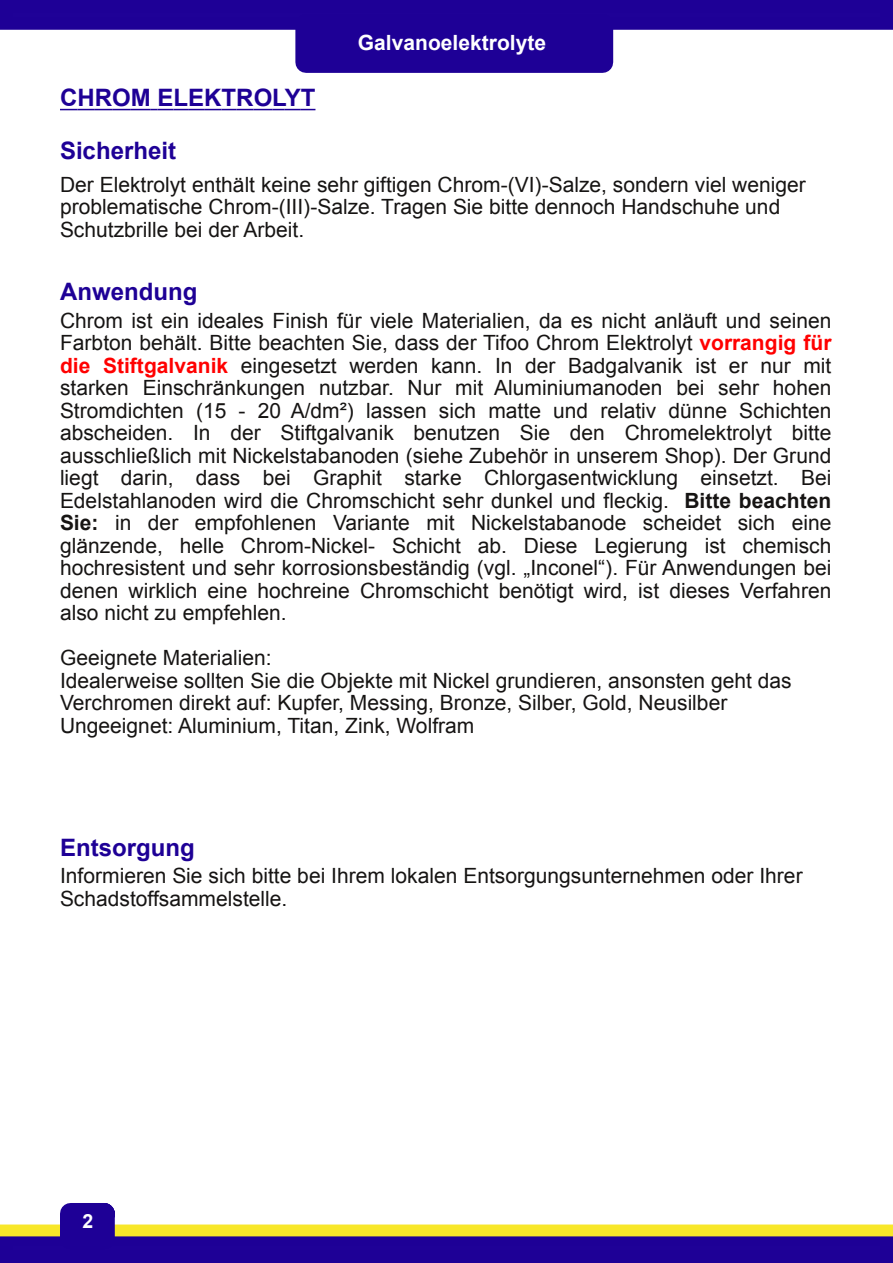
<style>
.page{position:relative;width:893px;height:1263px;background:#fff}
.page>*{position:absolute;margin:0;border:0;box-sizing:border-box;transform-origin:0 0}
.t1{font:700 24px "Arial";letter-spacing:.005em;color:#1e0096}
.t2{font:21px/22.5px "Arial";color:#161413}
.t3{font:700 21px "Arial";color:#fff}
.t4{font:700 19.5px "Arial";color:#fff}
.s1{font-weight:700;color:#f00}
.s2{font-weight:700}
</style>
<div class="page">
<div style="left:6px;top:6px;width:881px;height:17px;background:#1f0197"></div>
<div style="left:0;top:0;width:893px;height:30px;border:13px solid #1e0096"></div>
<div style="left:306px;top:25px;width:297px;height:37px;background:#1e0096"></div>
<div style="left:295px;top:14px;width:318px;height:59px;border:21px solid #1e0096"></div>
<div style="left:6px;top:1239px;width:881px;height:17px;background:#1f0197"></div>
<div style="left:0;top:1233px;width:893px;height:30px;border:13px solid #1e0096"></div>
<div style="left:1px;top:1225px;width:891px;height:10px;background:#f8e729"></div>
<div style="left:0;top:1224px;width:893px;height:12px;border:2px solid #f8e729"></div>
<div style="left:71px;top:1213px;width:33px;height:25px;background:#1e0096"></div>
<div style="left:60px;top:1203px;width:55px;height:46px;border:21px solid #1e0096"></div>
<svg style="left:60px;top:109px;width:255px;height:1px"></svg>
<p class="t3" style="left:358px;top:31px;width:190px">Galvanoelektrolyte</p>
<p class="t1" style="left:60px;top:84px;width:257px">CHROM ELEKTROLYT</p>
<p class="t1" style="left:60px;top:138px;width:117px">Sicherheit</p>
<p class="t2" style="left:60px;top:173px;width:747px">Der Elektrolyt enthält keine sehr giftigen Chrom-(VI)-Salze, sondern viel weniger problematische Chrom-(III)-Salze. Tragen Sie bitte dennoch Handschuhe und<br>Schutzbrille bei der Arbeit.</p>
<p class="t1" style="left:60px;top:278px;width:139px">Anwendung</p>
<p class="t2" style="left:60px;top:309px;width:773px;text-align:justify">Chrom ist ein ideales Finish für viele Materialien, da es nicht anläuft und seinen Farbton behält. Bitte beachten Sie, dass der Tifoo Chrom Elektrolyt <span class="s1">vorrangig für die Stiftgalvanik</span> eingesetzt werden kann. In der Badgalvanik ist er nur mit starken Einschränkungen nutzbar. Nur mit Aluminiumanoden bei sehr hohen Stromdichten (15 - 20 A/dm²) lassen sich matte und relativ dünne Schichten abscheiden. In der Stiftgalvanik benutzen Sie den Chromelektrolyt bitte ausschließlich mit Nickelstabanoden (siehe Zubehör in unserem Shop). Der Grund liegt darin, dass bei Graphit starke Chlorgasentwicklung einsetzt. Bei Edelstahlanoden wird die Chromschicht sehr dunkel und fleckig. <span class="s2">Bitte beachten Sie:</span> in der empfohlenen Variante mit Nickelstabanode scheidet sich eine glänzende, helle Chrom-Nickel- Schicht ab. Diese Legierung ist chemisch hochresistent und sehr korrosionsbeständig (vgl. „Inconel“). Für Anwendungen bei denen wirklich eine hochreine Chromschicht benötigt wird, ist dieses Verfahren also nicht zu empfehlen.</p>
<p class="t2" style="left:60px;top:647px;width:733px">Geeignete Materialien:<br>Idealerweise sollten Sie die Objekte mit Nickel grundieren, ansonsten geht das Verchromen direkt auf: Kupfer, Messing, Bronze, Silber, Gold, Neusilber Ungeeignet: Aluminium, Titan, Zink, Wolfram</p>
<p class="t1" style="left:60px;top:835px;width:136px">Entsorgung</p>
<p class="t2" style="left:60px;top:865px;width:744px">Informieren Sie sich bitte bei Ihrem lokalen Entsorgungsunternehmen oder Ihrer<br>Schadstoffsammelstelle.</p>
<p class="t4" style="left:83px;top:1211px;width:12px">2</p>
</div>
